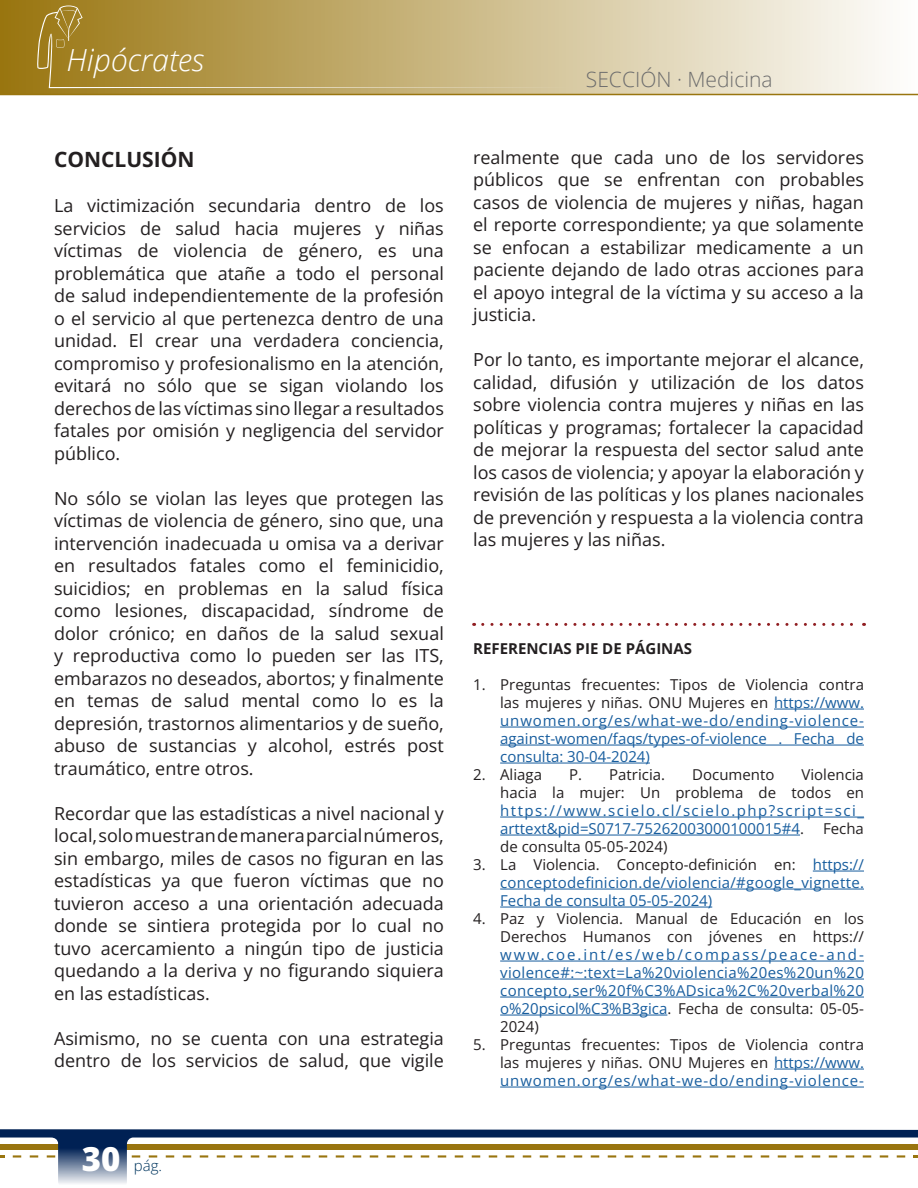
<style>
.page{position:relative;width:918px;height:1188px;background:#fff}
.page>*{position:absolute;margin:0;border:0;box-sizing:border-box;transform-origin:0 0}
.t1{font:italic 300 30.45px "Open Sans";color:#fff}
.t2{font:300 21px "Open Sans";color:#6d6d6d}
.t3{font:700 21px "Open Sans";color:#231f20}
.t4{font:18px/22.5px "Open Sans";color:#231f20;text-align:justify}
.t5{font:15px/18px "Open Sans";color:#175d9e;text-align:justify}
.t6{font:15px/18px "Open Sans";color:#231f20;text-align:justify}
.t7{font:700 15px "Open Sans";color:#231f20}
.t8{font:300 15px "Open Sans";color:#00365f}
.s1{font-weight:800;font-size:33px;color:#fff}
.s2{color:#231f20}
.s3{color:#175d9e}
</style>
<div class="page">
<div style="left:0;top:0;width:918px;height:94px;background:linear-gradient(to right,#99750f,#fefefd)"></div>
<svg style="left:37px;top:6px;width:537px;height:82px;background:#bba460"></svg>
<hr style="left:0;top:94px;width:918px;height:1px;background:#99750f">
<svg style="left:0;top:1129px;width:914px;height:55px"></svg>
<hr style="left:917px;top:0;width:1px;height:94px;background:#fefefd">
<svg style="left:914px;top:1129px;width:4px;height:29px"></svg>
<hr style="left:774px;top:709px;width:90px;height:1px;background:#175d9e">
<hr style="left:500px;top:727px;width:364px;height:1px;background:#175d9e">
<hr style="left:500px;top:745px;width:364px;height:1px;background:#175d9e">
<hr style="left:500px;top:763px;width:150px;height:1px;background:#175d9e">
<hr style="left:500px;top:817px;width:364px;height:1px;background:#175d9e">
<hr style="left:500px;top:835px;width:300px;height:1px;background:#175d9e">
<hr style="left:813px;top:871px;width:51px;height:1px;background:#175d9e">
<hr style="left:500px;top:889px;width:364px;height:1px;background:#175d9e">
<hr style="left:500px;top:907px;width:212px;height:1px;background:#175d9e">
<hr style="left:500px;top:961px;width:364px;height:1px;background:#175d9e">
<hr style="left:500px;top:979px;width:364px;height:1px;background:#175d9e">
<hr style="left:500px;top:997px;width:364px;height:1px;background:#175d9e">
<hr style="left:500px;top:1015px;width:167px;height:1px;background:#175d9e">
<hr style="left:774px;top:1069px;width:90px;height:1px;background:#175d9e">
<hr style="left:500px;top:1087px;width:364px;height:1px;background:#175d9e">
<svg style="left:483px;top:623px;width:382px;height:3px"></svg>
<h1 class="t1" style="left:67px;top:39px;width:139px">Hipócrates</h1>
<p class="t3" style="left:54px;top:145px;width:142px">CONCLUSIÓN</p>
<p class="t4" style="left:54px;top:194px;width:391px">La victimización secundaria dentro de los servicios de salud hacia mujeres y niñas víctimas de violencia de género, es una problemática que atañe a todo el personal de salud independientemente de la profesión o el servicio al que pertenezca dentro de una unidad. El crear una verdadera conciencia, compromiso y profesionalismo en la atención, evitará no sólo que se sigan violando los derechos de las víctimas sino llegar a resultados fatales por omisión y negligencia del servidor público.</p>
<p class="t4" style="left:54px;top:486px;width:391px">No sólo se violan las leyes que protegen las víctimas de violencia de género, sino que, una intervención inadecuada u omisa va a derivar en resultados fatales como el feminicidio, suicidios; en problemas en la salud física como lesiones, discapacidad, síndrome de dolor crónico; en daños de la salud sexual y reproductiva como lo pueden ser las ITS, embarazos no deseados, abortos; y finalmente en temas de salud mental como lo es la depresión, trastornos alimentarios y de sueño, abuso de sustancias y alcohol, estrés post traumático, entre otros.</p>
<p class="t4" style="left:54px;top:801px;width:391px">Recordar que las estadísticas a nivel nacional y local, solo muestran de manera parcial números, sin embargo, miles de casos no figuran en las estadísticas ya que fueron víctimas que no tuvieron acceso a una orientación adecuada donde se sintiera protegida por lo cual no tuvo acercamiento a ningún tipo de justicia quedando a la deriva y no figurando siquiera en las estadísticas.</p>
<p class="t4" style="left:54px;top:1026px;width:391px">Asimismo, no se cuenta con una estrategia dentro de los servicios de salud, que vigile</p>
<p class="t8" style="left:82px;top:1155px;width:82px"><span class="s1">30</span> pág.</p>
<p class="t2" style="left:586px;top:65px;width:188px">SECCIÓN · Medicina</p>
<p class="t4" style="left:473px;top:146px;width:392px">realmente que cada uno de los servidores públicos que se enfrentan con probables casos de violencia de mujeres y niñas, hagan el reporte correspondiente; ya que solamente se enfocan a estabilizar medicamente a un paciente dejando de lado otras acciones para el apoyo integral de la víctima y su acceso a la justicia.</p>
<p class="t4" style="left:473px;top:348px;width:392px">Por lo tanto, es importante mejorar el alcance, calidad, difusión y utilización de los datos sobre violencia contra mujeres y niñas en las políticas y programas; fortalecer la capacidad de mejorar la respuesta del sector salud ante los casos de violencia; y apoyar la elaboración y revisión de las políticas y los planes nacionales de prevención y respuesta a la violencia contra las mujeres y las niñas.</p>
<p class="t7" style="left:473px;top:638px;width:220px">REFERENCIAS PIE DE PÁGINAS</p>
<p class="t5" style="left:500px;top:675px;width:365px;text-indent:-27px"><span class="s2">1. Preguntas frecuentes: Tipos de Violencia contra las mujeres y niñas. ONU Mujeres en</span> https://www. unwomen.org/es/what-we-do/ending-violence&shy;against-women/faqs/types-of-violence . Fecha de consulta: 30-04-2024)</p>
<p class="t6" style="left:473px;top:765px;width:70px">2. Aliaga</p>
<p class="t6" style="left:569px;top:765px;width:97px">P. Patricia.</p>
<p class="t6" style="left:692px;top:765px;width:84px">Documento</p>
<p class="t5" style="left:500px;top:765px;width:365px;text-indent:301px"><span class="s2">Violencia hacia la mujer: Un problema de todos en </span>https://www.scielo.cl/scielo.php?script=sci_ arttext&amp;pid=S0717-75262003000100015#4<span class="s2">.</span></p>
<p class="t6" style="left:823px;top:819px;width:42px">Fecha</p>
<p class="t6" style="left:500px;top:837px;width:169px">de consulta 05-05-2024)</p>
<p class="t5" style="left:500px;top:855px;width:365px;text-indent:-27px"><span class="s2">3. La Violencia. Concepto-definición en:</span> https:// conceptodefinicion.de/violencia/#google_vignette.<br>Fecha de consulta 05-05-2024)</p>
<p class="t5" style="left:500px;top:909px;width:365px;text-indent:-27px"><span class="s2">4. Paz y Violencia. Manual de Educación en los Derechos Humanos con jóvenes en https:// </span>www.coe.int/es/web/compass/peace-and&shy;violence#:~:text=La%20violencia%20es%20un%20 concepto,ser%20f%C3%ADsica%2C%20verbal%20 o%20psicol%C3%B3gica<span class="s2">. Fecha de consulta: 05-05- 2024)</span></p>
<p class="t6" style="left:500px;top:1035px;width:365px;text-indent:-27px">5. Preguntas frecuentes: Tipos de Violencia contra las mujeres y niñas. ONU Mujeres en <span class="s3">https://www. unwomen.org/es/what-we-do/ending-violence-</span></p>
</div>
